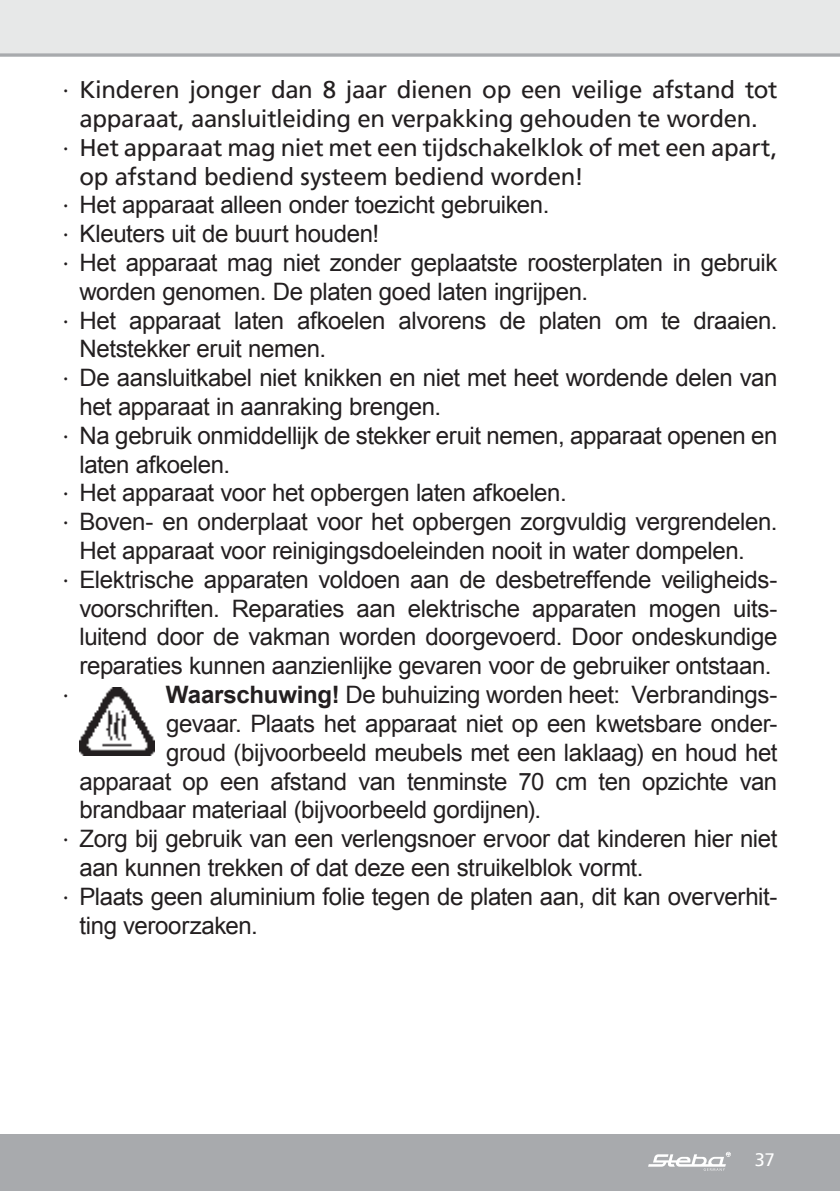
<style>
.page{position:relative;width:840px;height:1191px;background:#fff}
.page>*{position:absolute;margin:0;border:0;box-sizing:border-box;transform-origin:0 0}
.t1{font:24px "Arial";letter-spacing:-.015em;color:#231f20}
.t2{font:24px "Frutiger";letter-spacing:-.015em;color:#231f20}
.t3{font:18px "Frutiger";color:#fff}
.s1{font-family:"Frutiger"}
.s2{font-weight:700}
</style>
<div class="page">
<div style="left:0;top:0;width:839px;height:55px;background:#e7e8e8"></div>
<div style="left:0;top:1134px;width:839px;height:57px;background:#a8aaad"></div>
<svg style="left:648px;top:1151px;width:82px;height:19px"></svg>
<hr style="left:0;top:53px;width:839px;height:4px;background:#b4b6b8">
<img style="left:79px;top:687px;width:76px;height:68px">
<p class="t2" style="left:62px;top:76px;width:716px">∙ Kinderen jonger dan 8 jaar dienen op een veilige afstand tot</p>
<p class="t2" style="left:79px;top:108px;width:679px">apparaat, aansluitleiding en verpakking gehouden te worden.</p>
<p class="t2" style="left:62px;top:133px;width:716px">∙ Het apparaat mag niet met een tijdschakelklok of met een apart,</p>
<p class="t2" style="left:79px;top:166px;width:505px">op afstand bediend systeem bediend worden!</p>
<p class="t1" style="left:62px;top:195px;width:488px"><span class="s1">∙</span> Het apparaat alleen onder toezicht gebruiken.</p>
<p class="t1" style="left:62px;top:224px;width:318px"><span class="s1">∙</span> Kleuters uit de buurt houden!</p>
<p class="t1" style="left:62px;top:253px;width:716px"><span class="s1">∙</span> Het apparaat mag niet zonder geplaatste roosterplaten in gebruik</p>
<p class="t1" style="left:79px;top:282px;width:510px">worden genomen. De platen goed laten ingrijpen.</p>
<p class="t1" style="left:62px;top:311px;width:716px"><span class="s1">∙</span> Het apparaat laten afkoelen alvorens de platen om te draaien.</p>
<p class="t1" style="left:79px;top:339px;width:248px">Netstekker eruit nemen.</p>
<p class="t1" style="left:62px;top:368px;width:716px"><span class="s1">∙</span> De aansluitkabel niet knikken en niet met heet wordende delen van</p>
<p class="t1" style="left:79px;top:397px;width:363px">het apparaat in aanraking brengen.</p>
<p class="t1" style="left:62px;top:426px;width:716px"><span class="s1">∙</span> Na gebruik onmiddellijk de stekker eruit nemen, apparaat openen en</p>
<p class="t1" style="left:79px;top:455px;width:152px">laten afkoelen.</p>
<p class="t1" style="left:62px;top:483px;width:505px"><span class="s1">∙</span> Het apparaat voor het opbergen laten afkoelen.</p>
<p class="t1" style="left:62px;top:512px;width:716px"><span class="s1">∙</span> Boven- en onderplaat voor het opbergen zorgvuldig vergrendelen.</p>
<p class="t1" style="left:79px;top:541px;width:666px">Het apparaat voor reinigingsdoeleinden nooit in water dompelen.</p>
<p class="t1" style="left:62px;top:570px;width:716px"><span class="s1">∙</span> Elektrische apparaten voldoen aan de desbetreffende veiligheids-</p>
<p class="t1" style="left:79px;top:599px;width:699px">voorschriften. Reparaties aan elektrische apparaten mogen uits-</p>
<p class="t1" style="left:79px;top:627px;width:699px">luitend door de vakman worden doorgevoerd. Door ondeskundige</p>
<p class="t1" style="left:79px;top:656px;width:693px">reparaties kunnen aanzienlijke gevaren voor de gebruiker ontstaan.</p>
<p class="t2" style="left:62px;top:680px;width:8px">∙</p>
<p class="t1" style="left:166px;top:685px;width:612px"><span class="s2">Waarschuwing!</span> De buhuizing worden heet: Verbrandings-</p>
<p class="t1" style="left:166px;top:714px;width:612px">gevaar. Plaats het apparaat niet op een kwetsbare onder-</p>
<p class="t1" style="left:166px;top:743px;width:612px">groud (bijvoorbeeld meubels met een laklaag) en houd het</p>
<p class="t1" style="left:79px;top:771px;width:699px">apparaat op een afstand van tenminste 70 cm ten opzichte van</p>
<p class="t1" style="left:79px;top:800px;width:463px">brandbaar materiaal (bijvoorbeeld gordijnen).</p>
<p class="t1" style="left:62px;top:829px;width:716px"><span class="s1">∙</span> Zorg bij gebruik van een verlengsnoer ervoor dat kinderen hier niet</p>
<p class="t1" style="left:79px;top:858px;width:565px">aan kunnen trekken of dat deze een struikelblok vormt.</p>
<p class="t1" style="left:62px;top:887px;width:716px"><span class="s1">∙</span> Plaats geen aluminium folie tegen de platen aan, dit kan oververhit-</p>
<p class="t1" style="left:79px;top:915px;width:180px">ting veroorzaken.</p>
<p class="t3" style="left:754px;top:1152px;width:22px">37</p>
</div>
